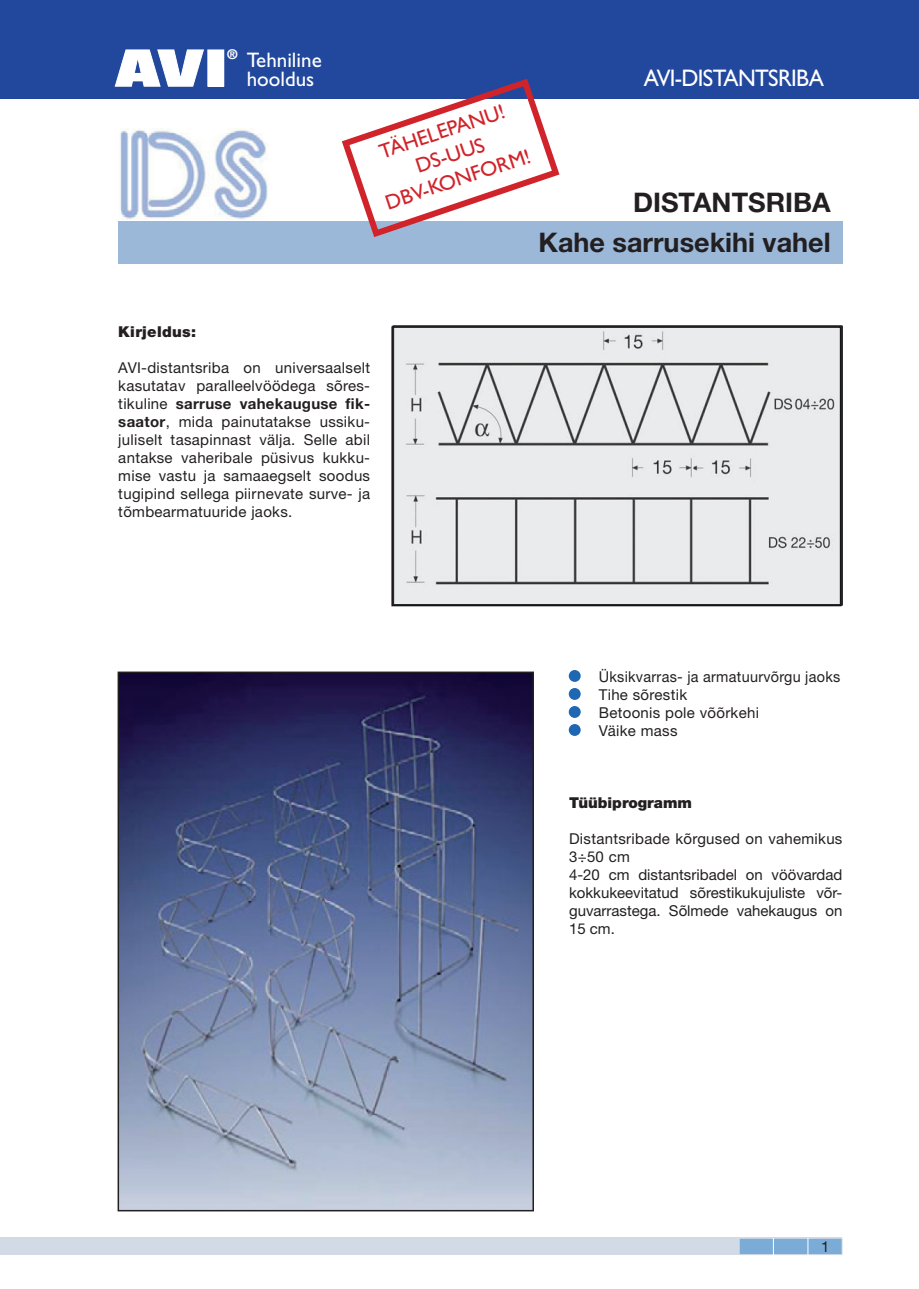
<style>
.page{position:relative;width:919px;height:1289px;background:#fff}
.page>*{position:absolute;margin:0;border:0;box-sizing:border-box;transform-origin:0 0}
.t1{font:700 27px "Helvetica Neue LT Std";color:#231f20}
.t2{font:24px "Gill Sans Std";letter-spacing:-.03em;color:#fff;scale:.95 1}
.t3{font:21px/25.2px "Gill Sans Std";color:#d1232a;text-align:center}
.t4{font:21px/19.5px "Gill Sans Std";color:#fff}
.t5{font:15px/18px "Helvetica Neue LT Std";letter-spacing:.02em;color:#231f20;text-align:justify}
.t6{font:15px/18px "Helvetica Neue LT Std";color:#231f20}
.t7{font:15px/18px "Helvetica Neue LT Std";letter-spacing:.02em;color:#231f20;scale:.96 1}
.t8{font:900 15px "Helvetica Neue LT Std";color:#231f20}
.t9{font:900 15px "Helvetica Neue LT Std";letter-spacing:.02em;color:#231f20}
.t10{font:700 13.35px "Helvetica";color:#fff}
.s1{font-weight:700}
</style>
<div class="page">
<div style="left:0;top:0;width:918px;height:98px;background:#22489e"></div>
<svg style="left:115px;top:50px;width:89px;height:37px"></svg>
<div style="left:208px;top:50px;width:16px;height:36px;background:#fff"></div>
<div style="left:118px;top:221px;width:724px;height:42px;background:#9bb8d9"></div>
<div style="left:0;top:1237px;width:841px;height:17px;background:#d2dbe5"></div>
<div style="left:739px;top:1238px;width:103px;height:16px;background:#7bacd7"></div>
<div style="left:738px;top:1237px;width:104px;height:17px;border:1px solid #d2dbe5"></div>
<svg style="left:773px;top:1237px;width:1px;height:17px"></svg>
<svg style="left:807px;top:1237px;width:1px;height:17px"></svg>
<div style="left:568px;top:670px;width:12px;height:12px;background:#1e67b3;border-radius:50%"></div>
<div style="left:568px;top:688px;width:12px;height:12px;background:#1e67b3;border-radius:50%"></div>
<div style="left:568px;top:706px;width:12px;height:12px;background:#1e67b3;border-radius:50%"></div>
<div style="left:568px;top:724px;width:12px;height:12px;background:#1e67b3;border-radius:50%"></div>
<svg style="left:392px;top:325px;width:451px;height:281px"></svg>
<div style="left:391px;top:326px;width:450px;height:280px;border:2px solid #1a161a"></div>
<img style="left:120px;top:129px;width:148px;height:90px">
<img style="left:121px;top:674px;width:410px;height:534px">
<div style="left:118px;top:671px;width:416px;height:540px;border:2px solid #231f20"></div>
<svg style="left:338px;top:78px;width:225px;height:159px"></svg>
<p class="t10" style="left:227px;top:46px;width:11px">®</p>
<h3 class="t4" style="left:247px;top:52px;width:76px">Tehniline hooldus</h3>
<h3 class="t3" style="left:367px;top:145px;width:153px;rotate:-18deg">TÄHELEPANU!<br>DS-UUS<br>DBV-KONFORM!</h3>
<h2 class="t2" style="left:644px;top:69px;width:191px">AVI-DISTANTSRIBA</h2>
<h1 class="t1" style="left:633px;top:192px;width:199px">DISTANTSRIBA</h1>
<h1 class="t1" style="left:538px;top:232px;width:293px">Kahe sarrusekihi vahel</h1>
<p class="t9" style="left:118px;top:326px;width:79px">Kirjeldus:</p>
<p class="t5" style="left:118px;top:360px;width:253px">AVI-distantsriba on universaalselt kasutatav paralleelvöödega sõres&shy;tikuline <span class="s1">sarruse vahekauguse fik&shy;saator</span>, mida painutatakse ussiku&shy;juliselt tasapinnast välja. Selle abil antakse vaheribale püsivus kukku&shy;mise vastu ja samaaegselt soodus tugipind sellega piirnevate surve- ja tõmbearmatuuride jaoks.</p>
<p class="t7" style="left:598px;top:669px;width:253px">Üksikvarras- ja armatuurvõrgu jaoks<br>Tihe sõrestik<br>Betoonis pole võõrkehi<br>Väike mass</p>
<p class="t8" style="left:569px;top:796px;width:124px">Tüübiprogramm</p>
<p class="t6" style="left:569px;top:830px;width:275px">Distantsribade kõrgused on vahemikus<br>3÷50 cm<br>4-20 cm distantsribadel on vöövardad kokkukeevitatud sõrestikukujuliste võr&shy;guvarrastega. Sõlmede vahekaugus on<br>15 cm.</p>
<p class="t5" style="left:821px;top:1238px;width:10px">1</p>
</div>
